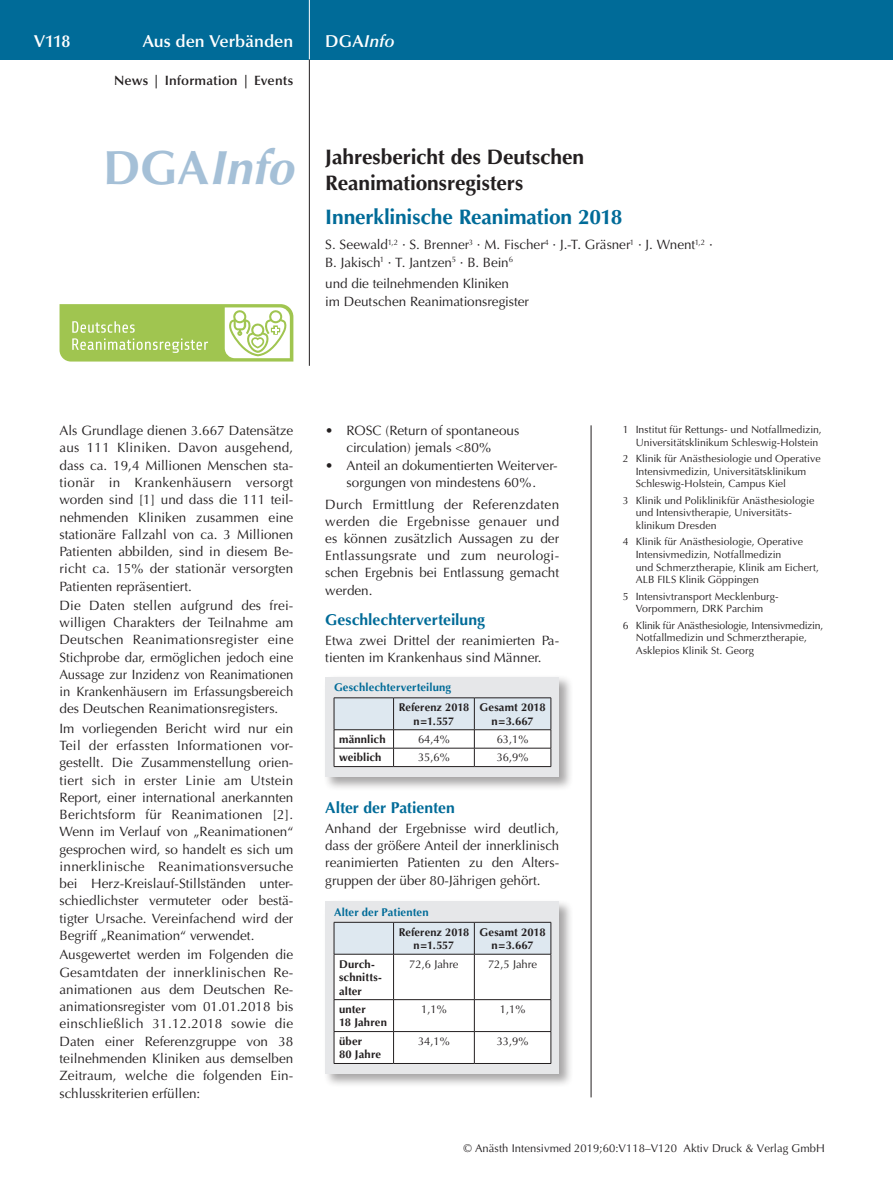
<style>
.page{position:relative;width:893px;height:1191px;background:#fff}
.page>*{position:absolute;margin:0;border:0;box-sizing:border-box;transform-origin:0 0}
.t1{font:italic 700 48px "Optima";color:#a5c0d7}
.t2{font:700 21px/25.5px "Optima";letter-spacing:-.005em;color:#231f20}
.t3{font:700 21px "Optima";letter-spacing:-.01em;color:#006b98}
.t4{font:600 17.25px "Optima";color:#fff}
.t5{font:italic 600 17.25px "Optima";color:#fff}
.t6{font:700 15.75px "Optima";color:#006b98}
.t7{font:13.5px/17.2px "Optima";color:#231f20;text-align:justify}
.t8{font:600 13.5px "Optima";letter-spacing:.01em;color:#231f20}
.t9{font:700 11.25px/13.5px "Optima";letter-spacing:.01em;color:#231f20;text-align:center}
.t10{font:11.25px "Optima";letter-spacing:.005em;color:#231f20}
.t11{font:700 11.25px "Optima";letter-spacing:.01em;color:#006b98}
.t12{font:10.5px/12.8px "Optima";color:#231f20}
.s1{font-style:normal}
</style>
<div class="page">
<div style="left:0;top:0;width:893px;height:60px;background:#006b98"></div>
<hr style="left:309px;top:0;width:1px;height:60px;background:#fff">
<hr style="left:309px;top:60px;width:1px;height:306px;background:#231f20">
<hr style="left:591px;top:425px;width:1px;height:672px;background:#231f20">
<svg style="left:60px;top:304px;width:233px;height:57px"></svg>
<div style="left:323px;top:674px;width:251px;height:117px;background:#231f20;opacity:.4"></div>
<div style="left:325px;top:677px;width:234px;height:100px;background:#e6e7e9"></div>
<hr style="left:334px;top:697px;width:60px;height:1px;background:#231f20">
<hr style="left:394px;top:697px;width:80px;height:1px;background:#231f20">
<hr style="left:474px;top:697px;width:77px;height:1px;background:#231f20">
<svg style="left:334px;top:698px;width:218px;height:68px"></svg>
<hr style="left:334px;top:766px;width:60px;height:1px;background:#231f20">
<hr style="left:394px;top:766px;width:80px;height:1px;background:#231f20">
<hr style="left:474px;top:766px;width:77px;height:1px;background:#231f20">
<div style="left:323px;top:899px;width:251px;height:188px;background:#231f20;opacity:.4"></div>
<div style="left:325px;top:901px;width:234px;height:172px;background:#e6e7e9"></div>
<svg style="left:335px;top:923px;width:216px;height:140px"></svg>
<hr style="left:334px;top:922px;width:60px;height:1px;background:#231f20">
<hr style="left:334px;top:922px;width:1px;height:32px;background:#231f20">
<hr style="left:394px;top:922px;width:80px;height:1px;background:#231f20">
<hr style="left:393px;top:922px;width:1px;height:32px;background:#231f20">
<hr style="left:474px;top:922px;width:77px;height:1px;background:#231f20">
<hr style="left:474px;top:922px;width:1px;height:32px;background:#231f20">
<hr style="left:551px;top:922px;width:1px;height:32px;background:#231f20">
<hr style="left:334px;top:954px;width:60px;height:1px;background:#231f20">
<hr style="left:334px;top:954px;width:1px;height:45px;background:#231f20">
<hr style="left:394px;top:954px;width:80px;height:1px;background:#231f20">
<hr style="left:393px;top:954px;width:1px;height:45px;background:#231f20">
<hr style="left:474px;top:954px;width:77px;height:1px;background:#231f20">
<hr style="left:474px;top:954px;width:1px;height:45px;background:#231f20">
<hr style="left:551px;top:954px;width:1px;height:45px;background:#231f20">
<hr style="left:334px;top:999px;width:60px;height:1px;background:#231f20">
<hr style="left:334px;top:1000px;width:1px;height:31px;background:#231f20">
<hr style="left:394px;top:999px;width:80px;height:1px;background:#231f20">
<hr style="left:393px;top:1000px;width:1px;height:31px;background:#231f20">
<hr style="left:474px;top:999px;width:77px;height:1px;background:#231f20">
<hr style="left:474px;top:1000px;width:1px;height:31px;background:#231f20">
<hr style="left:551px;top:1000px;width:1px;height:31px;background:#231f20">
<hr style="left:334px;top:1031px;width:60px;height:1px;background:#231f20">
<hr style="left:334px;top:1031px;width:1px;height:32px;background:#231f20">
<hr style="left:394px;top:1031px;width:80px;height:1px;background:#231f20">
<hr style="left:393px;top:1031px;width:1px;height:32px;background:#231f20">
<hr style="left:474px;top:1031px;width:77px;height:1px;background:#231f20">
<hr style="left:474px;top:1031px;width:1px;height:32px;background:#231f20">
<hr style="left:551px;top:1031px;width:1px;height:32px;background:#231f20">
<hr style="left:334px;top:1063px;width:60px;height:1px;background:#231f20">
<hr style="left:394px;top:1063px;width:80px;height:1px;background:#231f20">
<hr style="left:474px;top:1063px;width:77px;height:1px;background:#231f20">
<p class="t4" style="left:34px;top:31px;width:38px">V118</p>
<p class="t4" style="left:143px;top:31px;width:152px">Aus den Verbänden</p>
<p class="t8" style="left:114px;top:73px;width:181px">News | Information | Events</p>
<h1 class="t1" style="left:103px;top:140px;width:192px"><span class="s1">DGA</span>Info</h1>
<p class="t5" style="left:325px;top:31px;width:71px"><span class="s1">DGA</span>Info</p>
<h2 class="t2" style="left:325px;top:145px;width:260px">Jahresbericht des Deutschen<br>Reanimationsregisters</h2>
<h2 class="t3" style="left:325px;top:204px;width:299px">Innerklinische Reanimation 2018</h2>
<p class="t7" style="left:325px;top:236px;width:389px">S. Seewald<sup>1,2</sup> · S. Brenner<sup>3</sup> · M. Fischer<sup>4</sup> · J.-T. Gräsner<sup>1</sup> · J. Wnent<sup>1,2</sup> ·<br>B. Jakisch<sup>1</sup> · T. Jantzen<sup>5</sup> · B. Bein<sup>6</sup></p>
<p class="t7" style="left:325px;top:275px;width:205px">und die teilnehmenden Kliniken<br>im Deutschen Reanimationsregister</p>
<p class="t7" style="left:60px;top:422px;width:235px">Als Grundlage dienen 3.667 Datensätze aus 111 Kliniken. Davon ausgehend, dass ca. 19,4 Millionen Menschen sta&shy;tionär in Krankenhäusern versorgt worden sind [1] und dass die 111 teil&shy;nehmenden Kliniken zusammen eine stationäre Fallzahl von ca. 3 Millionen Patienten abbilden, sind in diesem Be&shy;richt ca. 15% der stationär versorgten Patienten repräsentiert.</p>
<p class="t7" style="left:60px;top:597px;width:235px">Die Daten stellen aufgrund des frei&shy;willigen Charakters der Teilnahme am Deutschen Reanimationsregister eine Stichprobe dar, ermöglichen jedoch eine Aussage zur Inzidenz von Reanimationen in Krankenhäusern im Erfassungsbereich des Deutschen Reanimationsregisters.</p>
<p class="t7" style="left:60px;top:720px;width:235px">Im vorliegenden Bericht wird nur ein Teil der erfassten Informationen vor&shy;gestellt. Die Zusammenstellung orien&shy;tiert sich in erster Linie am Utstein Report, einer international anerkannten Berichtsform für Reanimationen [2].<br>Wenn im Verlauf von „Reanimationen“ gesprochen wird, so handelt es sich um innerklinische Reanimationsversuche bei Herz-Kreislauf-Stillständen unter&shy;schiedlichster vermuteter oder bestä&shy;tigter Ursache. Vereinfachend wird der Begriff „Reanimation“ verwendet.</p>
<p class="t7" style="left:60px;top:946px;width:235px">Ausgewertet werden im Folgenden die Gesamtdaten der innerklinischen Re&shy;animationen aus dem Deutschen Re&shy;animationsregister vom 01.01.2018 bis einschließlich 31.12.2018 sowie die Daten einer Referenzgruppe von 38 teilnehmenden Kliniken aus demselben Zeitraum, welche die folgenden Ein&shy;schlusskriterien erfüllen:</p>
<p class="t7" style="left:325px;top:422px;width:195px;text-align:center">• ROSC (Return of spontaneous circulation) jemals &lt;80%</p>
<p class="t7" style="left:325px;top:456px;width:234px;text-align:center">• Anteil an dokumentierten Weiterver&shy;sorgungen von mindestens 60%.</p>
<p class="t7" style="left:325px;top:496px;width:235px">Durch Ermittlung der Referenzdaten werden die Ergebnisse genauer und es können zusätzlich Aussagen zu der Entlassungsrate und zum neurologi&shy;schen Ergebnis bei Entlassung gemacht werden.</p>
<p class="t6" style="left:325px;top:610px;width:161px">Geschlechterverteilung</p>
<p class="t7" style="left:325px;top:632px;width:234px">Etwa zwei Drittel der reanimierten Pa&shy;tienten im Krankenhaus sind Männer.</p>
<p class="t11" style="left:334px;top:681px;width:119px">Geschlechterverteilung</p>
<p class="t9" style="left:399px;top:700px;width:72px">Referenz 2018 n=1.557</p>
<p class="t9" style="left:480px;top:700px;width:68px">Gesamt 2018 n=3.667</p>
<p class="t9" style="left:339px;top:732px;width:48px">männlich</p>
<p class="t10" style="left:418px;top:732px;width:33px">64,4%</p>
<p class="t10" style="left:497px;top:732px;width:33px">63,1%</p>
<p class="t9" style="left:339px;top:751px;width:44px">weiblich</p>
<p class="t10" style="left:418px;top:751px;width:33px">35,6%</p>
<p class="t10" style="left:497px;top:751px;width:33px">36,9%</p>
<p class="t6" style="left:325px;top:798px;width:131px">Alter der Patienten</p>
<p class="t7" style="left:325px;top:819px;width:235px">Anhand der Ergebnisse wird deutlich, dass der größere Anteil der innerklinisch reanimierten Patienten zu den Alters&shy;gruppen der über 80-Jährigen gehört.</p>
<p class="t11" style="left:334px;top:905px;width:96px">Alter der Patienten</p>
<p class="t9" style="left:399px;top:925px;width:72px">Referenz 2018 n=1.557</p>
<p class="t9" style="left:480px;top:925px;width:68px">Gesamt 2018 n=3.667</p>
<p class="t9" style="left:339px;top:957px;width:44px;text-align:left">Durch&shy;schnitts&shy;alter</p>
<p class="t10" style="left:409px;top:957px;width:51px">72,6 Jahre</p>
<p class="t10" style="left:488px;top:957px;width:51px">72,5 Jahre</p>
<p class="t9" style="left:339px;top:1002px;width:49px;text-align:left">unter<br>18 Jahren</p>
<p class="t10" style="left:421px;top:1002px;width:27px">1,1%</p>
<p class="t10" style="left:500px;top:1002px;width:27px">1,1%</p>
<p class="t9" style="left:339px;top:1034px;width:44px;text-align:left">über<br>80 Jahre</p>
<p class="t10" style="left:418px;top:1034px;width:33px">34,1%</p>
<p class="t10" style="left:497px;top:1034px;width:33px">33,9%</p>
<p class="t12" style="left:636px;top:423px;width:188px;text-indent:-13px">1 Institut für Rettungs- und Notfallmedizin,<br>Universitätsklinikum Schleswig-Holstein</p>
<p class="t12" style="left:636px;top:452px;width:186px;text-indent:-13px">2 Klinik für Anästhesiologie und Operative<br>Intensivmedizin, Universitätsklinikum<br>Schleswig-Holstein, Campus Kiel</p>
<p class="t12" style="left:636px;top:494px;width:180px;text-indent:-13px">3 Klinik und Poliklinikfür Anästhesiologie und Intensivtherapie, Universitäts&shy;klinikum Dresden</p>
<p class="t12" style="left:636px;top:535px;width:185px;text-indent:-13px">4 Klinik für Anästhesiologie, Operative Intensivmedizin, Notfallmedizin<br>und Schmerztherapie, Klinik am Eichert, ALB FILS Klinik Göppingen</p>
<p class="t12" style="left:623px;top:590px;width:157px;text-align:center">5 Intensivtransport Mecklenburg-<br>Vorpommern, DRK Parchim</p>
<p class="t12" style="left:636px;top:619px;width:189px;text-indent:-13px">6 Klinik für Anästhesiologie, Intensivmedizin,<br>Notfallmedizin und Schmerztherapie,<br>Asklepios Klinik St. Georg</p>
<p class="t10" style="left:463px;top:1142px;width:363px">© Anästh Intensivmed 2019;60:V118–V120 Aktiv Druck &amp; Verlag GmbH</p>
</div>
